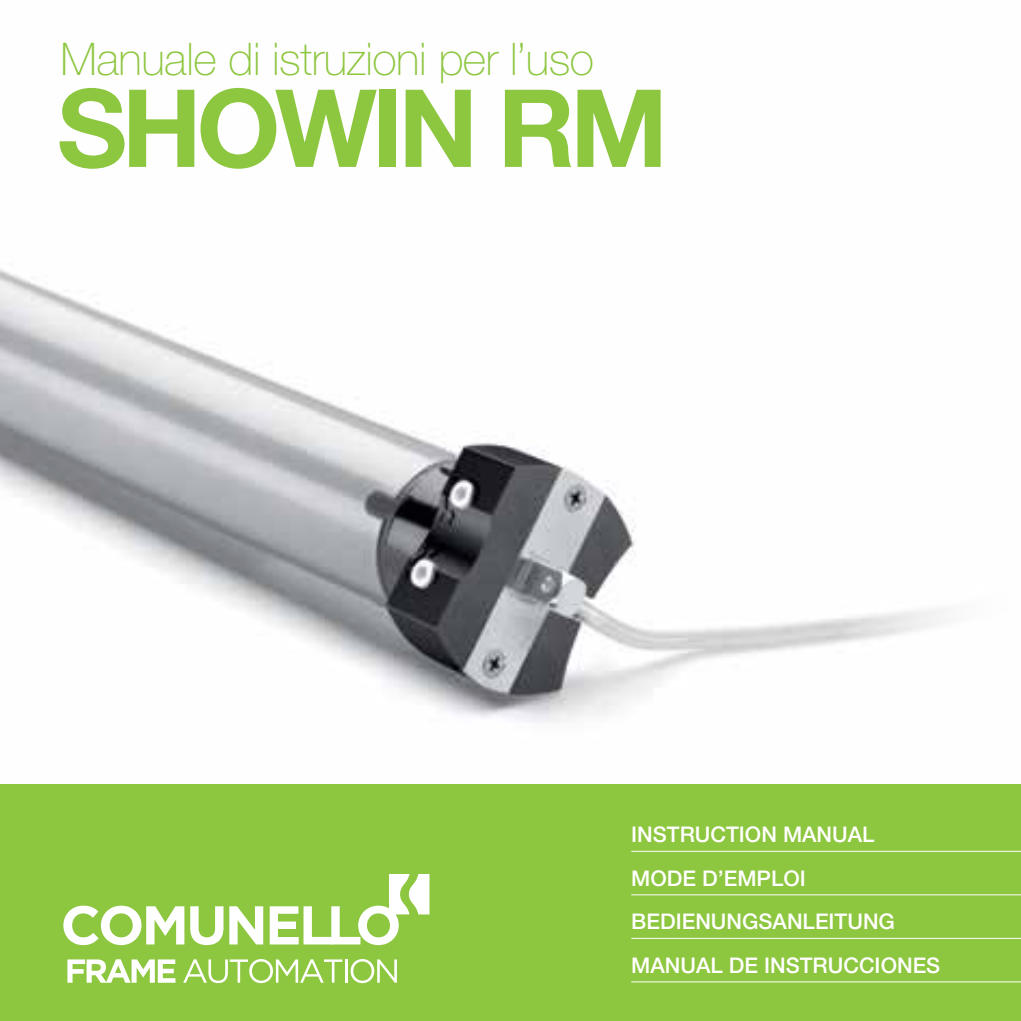
<style>
.page{position:relative;width:1021px;height:1021px;background:#fff}
.page>*{position:absolute;margin:0;border:0;box-sizing:border-box;transform-origin:0 0}
.t1{font:700 108px "Helvetica Neue LT Std";letter-spacing:-.05em;color:#8dc63f}
.t2{font:100 45px "Helvetica Neue LT Std";letter-spacing:-.01em;color:#8dc63f}
.t3{font:500 21.6px/43.5px "Helvetica Neue LT Std";color:#fff}
</style>
<div class="page">
<img style="left:0;top:268px;width:946px;height:454px">
<div style="left:0;top:784px;width:1020px;height:236px;background:#8dc63f"></div>
<hr style="left:631px;top:850px;width:389px;height:1px;background:#fff">
<hr style="left:631px;top:894px;width:389px;height:1px;background:#fff">
<hr style="left:631px;top:937px;width:389px;height:1px;background:#fff">
<hr style="left:631px;top:981px;width:389px;height:1px;background:#fff">
<svg style="left:63px;top:905px;width:121px;height:40px"></svg>
<svg style="left:190px;top:906px;width:33px;height:39px"></svg>
<svg style="left:229px;top:906px;width:34px;height:38px"></svg>
<svg style="left:270px;top:874px;width:159px;height:71px"></svg>
<svg style="left:67px;top:959px;width:108px;height:23px"></svg>
<svg style="left:183px;top:959px;width:159px;height:24px"></svg>
<hr style="left:345px;top:959px;width:2px;height:23px;background:#fff">
<svg style="left:350px;top:959px;width:47px;height:24px"></svg>
<h2 class="t2" style="left:60px;top:33px;width:535px">Manuale di istruzioni per l’uso</h2>
<h1 class="t1" style="left:57px;top:62px;width:612px">SHOWIN RM</h1>
<p class="t3" style="left:631px;top:812px;width:310px">INSTRUCTION MANUAL<br>MODE D’EMPLOI<br>BEDIENUNGSANLEITUNG<br>MANUAL DE INSTRUCCIONES</p>
</div>
